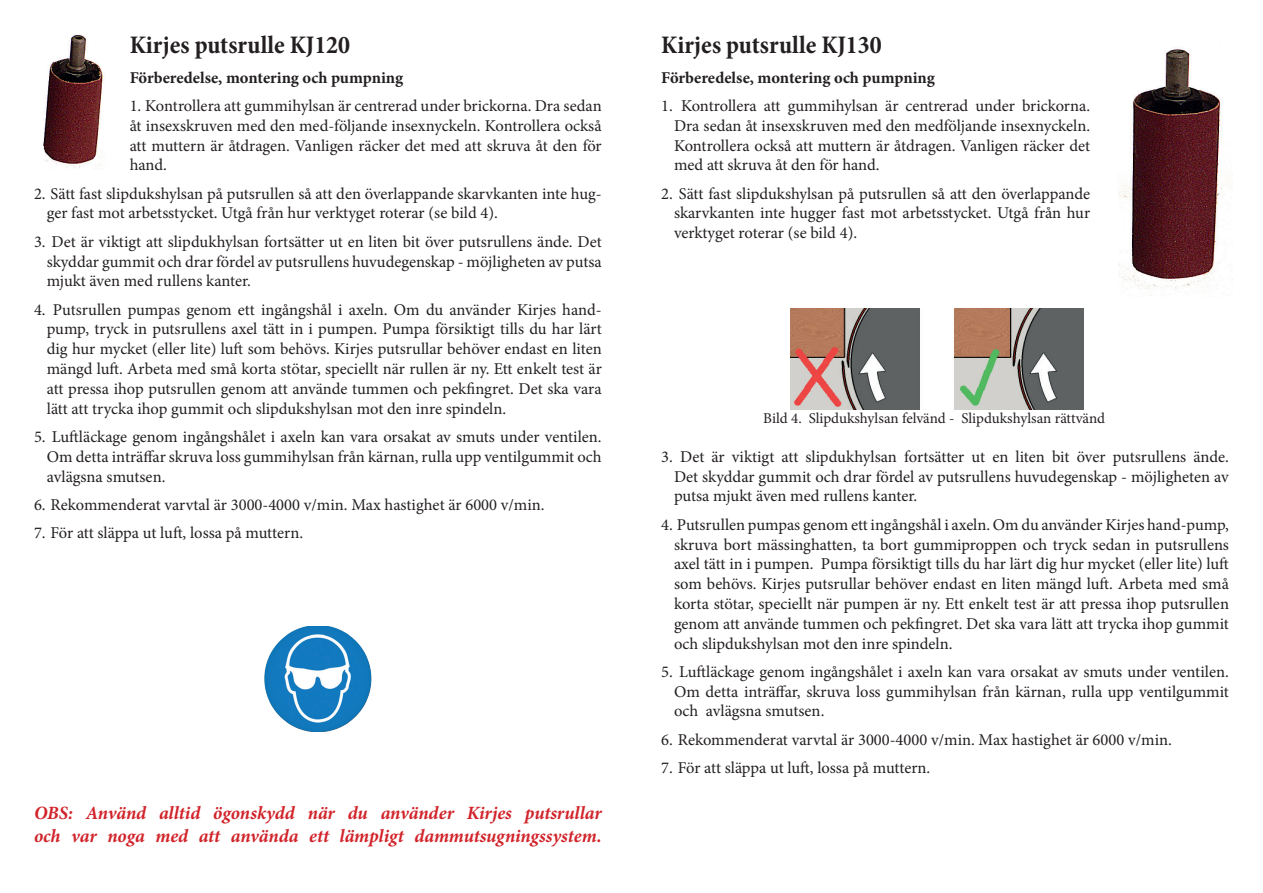
<style>
.page{position:relative;width:1263px;height:893px;background:#fff}
.page>*{position:absolute;margin:0;border:0;box-sizing:border-box;transform-origin:0 0}
.t1{font:700 condensed 25.5px "Minion Pro";color:#231f20}
.t2{font:italic 700 18.75px/22.5px "Minion Pro";letter-spacing:-.005em;color:#d1232a}
.t3{font:16.5px/19.8px "Minion Pro";color:#231f20;text-align:justify}
.t4{font:700 16.5px "Minion Pro";color:#231f20}
.t5{font:15px "Minion Pro";letter-spacing:-.005em;color:#231f20}
</style>
<div class="page">
<img style="left:44px;top:35px;width:59px;height:134px">
<img style="left:264px;top:626px;width:108px;height:105px">
<img style="left:1118px;top:49px;width:114px;height:247px">
<img style="left:791px;top:308px;width:292px;height:101px">
<h1 class="t1" style="left:130px;top:27px;width:222px">Kirjes putsrulle KJ120</h1>
<p class="t4" style="left:130px;top:66px;width:275px">Förberedelse, montering och pumpning</p>
<p class="t3" style="left:130px;top:96px;width:473px">1. Kontrollera att gummihylsan är centrerad under brickorna. Dra sedan åt insexskruven med den med-följande insexnyckeln. Kontrollera också att muttern är åtdragen. Vanligen räcker det med att skruva åt den för hand.</p>
<p class="t3" style="left:47px;top:184px;width:556px;text-indent:-13px">2. Sätt fast slipdukshylsan på putsrullen så att den överlappande skarvkanten inte hug&shy;ger fast mot arbetsstycket. Utgå från hur verktyget roterar (se bild 4).</p>
<p class="t3" style="left:47px;top:232px;width:556px;text-indent:-13px">3. Det är viktigt att slipdukhylsan fortsätter ut en liten bit över putsrullens ände. Det skyddar gummit och drar fördel av putsrullens huvudegenskap - möjligheten av putsa mjukt även med rullens kanter.</p>
<p class="t3" style="left:47px;top:300px;width:556px;text-indent:-13px">4. Putsrullen pumpas genom ett ingångshål i axeln. Om du använder Kirjes hand&shy;pump, tryck in putsrullens axel tätt in i pumpen. Pumpa försiktigt tills du har lärt dig hur mycket (eller lite) luft som behövs. Kirjes putsrullar behöver endast en liten mängd luft. Arbeta med små korta stötar, speciellt när rullen är ny. Ett enkelt test är att pressa ihop putsrullen genom att använde tummen och pekfingret. Det ska vara lätt att trycka ihop gummit och slipdukshylsan mot den inre spindeln.</p>
<p class="t3" style="left:47px;top:427px;width:556px;text-indent:-13px">5. Luftläckage genom ingångshålet i axeln kan vara orsakat av smuts under ventilen.<br>Om detta inträffar skruva loss gummihylsan från kärnan, rulla upp ventilgummit och avlägsna smutsen.</p>
<p class="t3" style="left:34px;top:495px;width:512px">6. Rekommenderat varvtal är 3000-4000 v/min. Max hastighet är 6000 v/min.</p>
<p class="t3" style="left:34px;top:523px;width:271px">7. För att släppa ut luft, lossa på muttern.</p>
<p class="t2" style="left:34px;top:802px;width:569px">OBS: Använd alltid ögonskydd när du använder Kirjes putsrullar och var noga med att använda ett lämpligt dammutsugningssystem.</p>
<h1 class="t1" style="left:661px;top:27px;width:222px">Kirjes putsrulle KJ130</h1>
<p class="t4" style="left:661px;top:66px;width:275px">Förberedelse, montering och pumpning</p>
<p class="t3" style="left:674px;top:96px;width:418px;text-indent:-13px">1. Kontrollera att gummihylsan är centrerad under brickorna.<br>Dra sedan åt insexskruven med den medföljande insexnyckeln.<br>Kontrollera också att muttern är åtdragen. Vanligen räcker det med att skruva åt den för hand.</p>
<p class="t3" style="left:674px;top:184px;width:418px;text-indent:-13px">2. Sätt fast slipdukshylsan på putsrullen så att den överlappande skarvkanten inte hugger fast mot arbetsstycket. Utgå från hur verktyget roterar (se bild 4).</p>
<p class="t5" style="left:763px;top:409px;width:343px">Bild 4. Slipdukshylsan felvänd - Slipdukshylsan rättvänd</p>
<p class="t3" style="left:674px;top:447px;width:556px;text-indent:-13px">3. Det är viktigt att slipdukhylsan fortsätter ut en liten bit över putsrullens ände.<br>Det skyddar gummit och drar fördel av putsrullens huvudegenskap - möjligheten av putsa mjukt även med rullens kanter.</p>
<p class="t3" style="left:674px;top:515px;width:556px;text-indent:-13px">4. Putsrullen pumpas genom ett ingångshål i axeln. Om du använder Kirjes hand-pump, skruva bort mässinghatten, ta bort gummiproppen och tryck sedan in putsrullens axel tätt in i pumpen. Pumpa försiktigt tills du har lärt dig hur mycket (eller lite) luft som behövs. Kirjes putsrullar behöver endast en liten mängd luft. Arbeta med små korta stötar, speciellt när pumpen är ny. Ett enkelt test är att pressa ihop putsrullen genom att använde tummen och pekfingret. Det ska vara lätt att trycka ihop gummit och slipdukshylsan mot den inre spindeln.</p>
<p class="t3" style="left:674px;top:662px;width:556px;text-indent:-13px">5. Luftläckage genom ingångshålet i axeln kan vara orsakat av smuts under ventilen.<br>Om detta inträffar, skruva loss gummihylsan från kärnan, rulla upp ventilgummit och avlägsna smutsen.</p>
<p class="t3" style="left:661px;top:730px;width:512px">6. Rekommenderat varvtal är 3000-4000 v/min. Max hastighet är 6000 v/min.</p>
<p class="t3" style="left:661px;top:758px;width:271px">7. För att släppa ut luft, lossa på muttern.</p>
</div>
